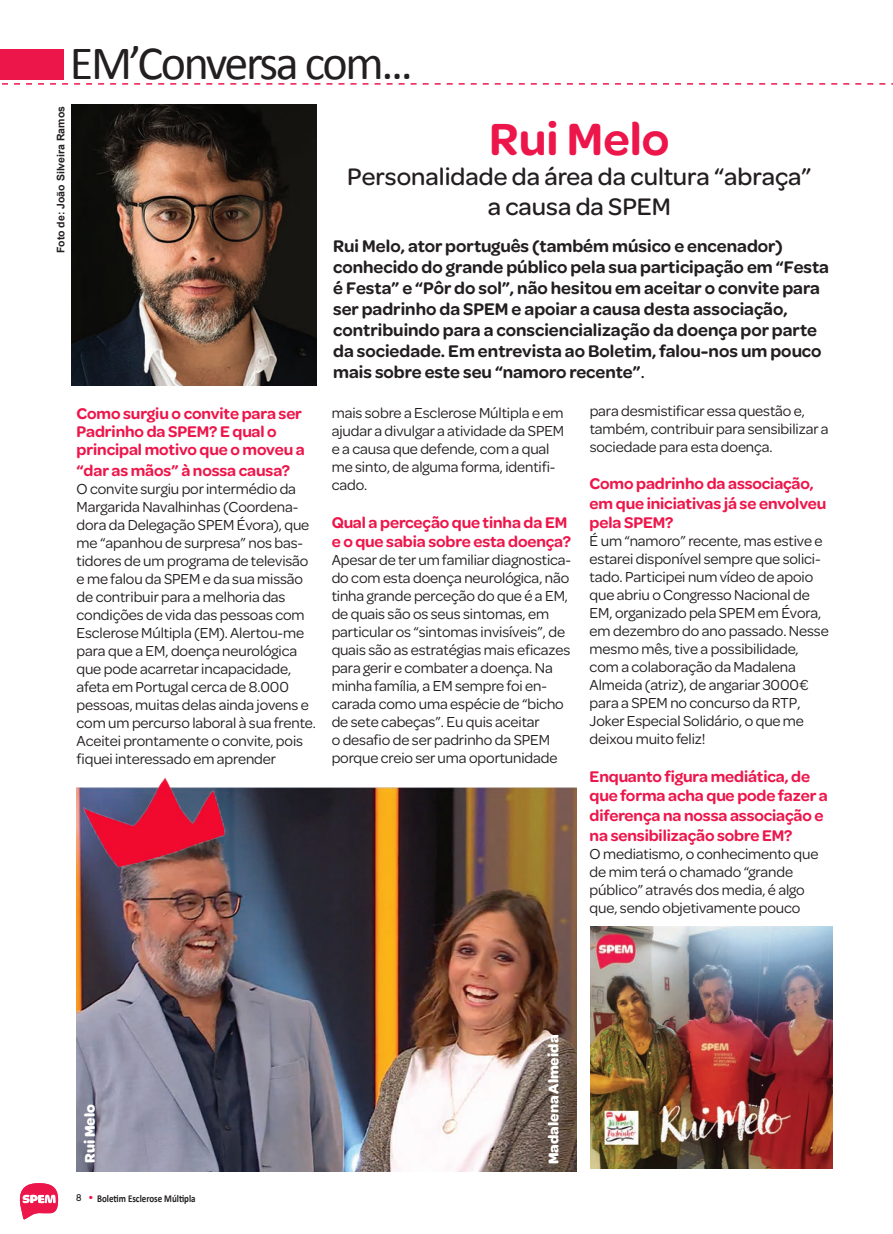
<style>
.page{position:relative;width:893px;height:1234px;background:#fff}
.page>*{position:absolute;margin:0;border:0;box-sizing:border-box;transform-origin:0 0}
.t1{font:48px "Calibri";letter-spacing:-.05em;color:#231f20}
.t2{font:600 48px "Omnes";color:#ed164b}
.t3{font:500 25.5px "Omnes";color:#231f20}
.t4{font:600 18px/21px "Omnes";color:#231f20}
.t5{font:600 16.5px/19.5px "Omnes";letter-spacing:-.005em;color:#ed164b}
.t6{font:15.45px/18px "Omnes";letter-spacing:-.005em;color:#231f20}
.t7{font:700 15px "Omnes";color:#fff}
.t8{font:700 10.5px "Calibri";color:#231f20;scale:.85 1}
.t9{font:700 10.5px "Arial";color:#231f20}
.t10{font:500 9px "Apex Serif";color:#231f20}
.t11{font:4.5px "Zapf Dingbats ITC";color:#ed164b}
.s1{font-weight:500}
</style>
<div class="page">
<img style="left:77px;top:787px;width:499px;height:384px">
<svg style="left:20px;top:1183px;width:39px;height:37px"></svg>
<div style="left:0;top:49px;width:63px;height:31px;background:#ed164b"></div>
<svg style="left:2px;top:83px;width:891px;height:2px"></svg>
<img style="left:72px;top:105px;width:244px;height:280px">
<img style="left:590px;top:926px;width:243px;height:242px">
<img style="left:76px;top:777px;width:163px;height:103px">
<p class="t1" style="left:70px;top:30px;width:344px">EM’Conversa com...</p>
<p class="t9" style="left:54px;top:253px;width:149px;rotate:-90deg">Foto de: João Silveira Ramos</p>
<p class="t5" style="left:77px;top:403px;width:230px;line-height:18px">Como surgiu o convite para ser<br>Padrinho da SPEM? E qual o principal motivo que o moveu a</p>
<p class="t5" style="left:77px;top:460px;width:215px">“dar as mãos” à nossa causa?</p>
<p class="t6" style="left:77px;top:479px;width:241px">O convite surgiu por intermédio da Margarida Navalhinhas (Coordena&shy;dora da Delegação SPEM Évora), que me “apanhou de surpresa” nos bas&shy;tidores de um programa de televisão e me falou da SPEM e da sua missão de contribuir para a melhoria das condições de vida das pessoas com Esclerose Múltipla (EM). Alertou-me para que a EM, doença neurológica que pode acarretar incapacidade, afeta em Portugal cerca de 8.000 pessoas, muitas delas ainda jovens e com um percurso laboral à sua frente.<br>Aceitei prontamente o convite, pois fiquei interessado em aprender</p>
<p class="t2" style="left:489px;top:105px;width:182px">Rui Melo</p>
<p class="t3" style="left:347px;top:159px;width:466px">Personalidade da área da cultura “abraça”</p>
<p class="t3" style="left:488px;top:189px;width:185px">a causa da SPEM</p>
<p class="t4" style="left:333px;top:234px;width:451px">Rui Melo, ator português (também músico e encenador)</p>
<p class="t4" style="left:333px;top:255px;width:497px">conhecido do grande público pela sua participação em “Festa é Festa” e “Pôr do sol”, não hesitou em aceitar o convite para ser padrinho da SPEM e apoiar a causa desta associação, contribuindo para a consciencialização da doença por parte da sociedade. Em entrevista ao Boletim, falou-nos um pouco mais sobre este seu “namoro recente”<span class="s1">.</span></p>
<p class="t6" style="left:332px;top:403px;width:234px">mais sobre a Esclerose Múltipla e em ajudar a divulgar a atividade da SPEM e a causa que defende, com a qual me sinto, de alguma forma, identifi&shy;cado.</p>
<p class="t5" style="left:332px;top:511px;width:241px">Qual a perceção que tinha da EM e o que sabia sobre esta doença?</p>
<p class="t6" style="left:332px;top:550px;width:241px">Apesar de ter um familiar diagnostica&shy;do com esta doença neurológica, não tinha grande perceção do que é a EM, de quais são os seus sintomas, em particular os “sintomas invisíveis”, de quais são as estratégias mais eficazes para gerir e combater a doença. Na minha família, a EM sempre foi en&shy;carada como uma espécie de “bicho de sete cabeças”. Eu quis aceitar<br>o desafio de ser padrinho da SPEM porque creio ser uma oportunidade</p>
<p class="t6" style="left:590px;top:400px;width:240px">para desmistificar essa questão e, também, contribuir para sensibilizar a sociedade para esta doença.</p>
<p class="t5" style="left:590px;top:473px;width:238px">Como padrinho da associação, em que iniciativas já se envolveu pela SPEM?</p>
<p class="t6" style="left:590px;top:531px;width:241px">É um “namoro” recente, mas estive e estarei disponível sempre que solici&shy;tado. Participei num vídeo de apoio que abriu o Congresso Nacional de<br>EM, organizado pela SPEM em Évora, em dezembro do ano passado. Nesse mesmo mês, tive a possibilidade, com a colaboração da Madalena<br>Almeida (atriz), de angariar 3000€ para a SPEM no concurso da RTP,<br>Joker Especial Solidário, o que me deixou muito feliz!</p>
<p class="t5" style="left:590px;top:765px;width:240px">Enquanto figura mediática, de que forma acha que pode fazer a diferença na nossa associação e na sensibilização sobre EM?</p>
<p class="t6" style="left:590px;top:843px;width:230px">O mediatismo, o conhecimento que de mim terá o chamado “grande público” através dos media, é algo que, sendo objetivamente pouco</p>
<p class="t7" style="left:79px;top:1162px;width:60px;rotate:-90deg">Rui Melo</p>
<p class="t10" style="left:76px;top:1191px;width:7px">8</p>
<p class="t11" style="left:89px;top:1195px;width:5px">●</p>
<p class="t8" style="left:97px;top:1190px;width:117px">Boletim Esclerose Múltipla</p>
<p class="t7" style="left:543px;top:1163px;width:131px;rotate:-90deg">Madalena Almeida</p>
</div>
